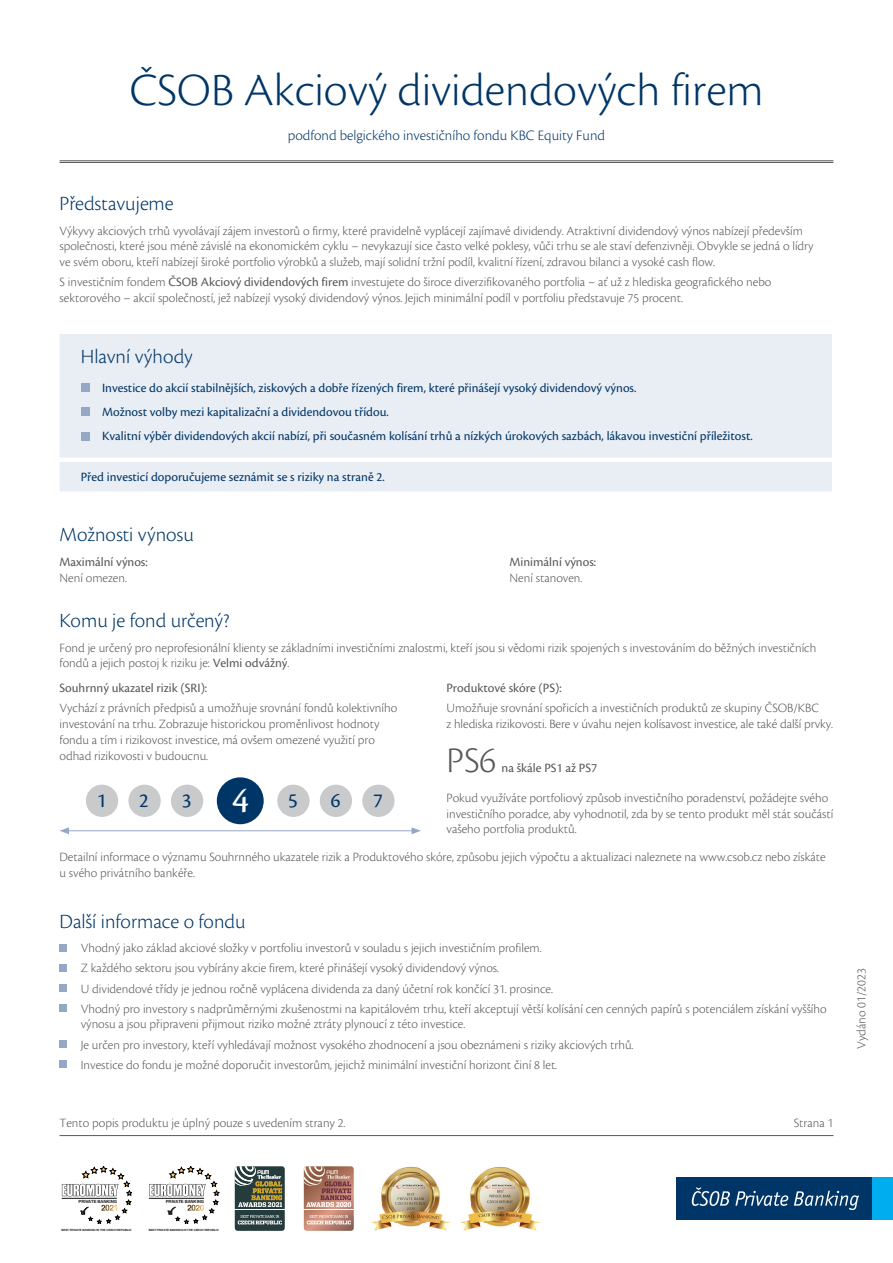
<style>
.page{position:relative;width:893px;height:1263px;background:#fff}
.page>*{position:absolute;margin:0;border:0;box-sizing:border-box;transform-origin:0 0}
.t1{font:300 48px "Cronos Pro";color:#003667}
.normal_text{font:300 37.5px "Cronos Pro";color:#57585a}
.Nadpis{font:300 21px "Cronos Pro";color:#003667}
.podnadpis_2{font:300 21px "Cronos Pro";color:#003667}
.t2{font:21px "Cronos Pro";color:#003667}
.t3{font:300 15px "Cronos Pro";color:#003667}
.normal_text-2{font:300 13.2px/15.9px "Cronos Pro";color:#57585a}
.normal_text_odrazky{font:300 13.2px/15.9px "Cronos Pro";color:#57585a}
.text_v_boxech_bold_o{font:13.2px "Cronos Pro";color:#003667}
.podnadpis_2-2{font:300 13.2px/15.9px "Cronos Pro";color:#57585a}
.podnadpis_2-3{font:13.2px "Cronos Pro";color:#57585a}
.normal_text-3{font:13.2px "Cronos Pro";color:#57585a}
.t4{font:700 4.35px "Helvetica Neue LT Pro";letter-spacing:-.02em;color:#231f20}
.t5{font:700 2.85px "Helvetica Neue LT Pro";letter-spacing:-.02em;color:#231f20}
.s1{font-weight:400}
.s2{font-size:37.5px;color:#fff}
</style>
<div class="page">
<hr style="left:60px;top:1135px;width:773px;height:1px;background:#57585a">
<div style="left:677px;top:1177px;width:195px;height:43px;background:#003667"></div>
<svg style="left:692px;top:1187px;width:96px;height:19px"></svg>
<svg style="left:794px;top:1190px;width:65px;height:20px"></svg>
<div style="left:872px;top:1177px;width:21px;height:43px;background:#00aeef"></div>
<img style="left:372px;top:1166px;width:168px;height:65px">
<svg style="left:493px;top:1185px;width:20px;height:8px"></svg>
<img style="left:491px;top:1195px;width:20px;height:3px">
<img style="left:487px;top:1201px;width:26px;height:2px">
<svg style="left:497px;top:1207px;width:6px;height:2px"></svg>
<img style="left:487px;top:1213px;width:29px;height:4px">
<img style="left:397px;top:1214px;width:23px;height:4px">
<svg style="left:403px;top:1185px;width:21px;height:11px"></svg>
<img style="left:400px;top:1197px;width:24px;height:3px">
<img style="left:395px;top:1202px;width:31px;height:3px">
<svg style="left:407px;top:1207px;width:8px;height:3px"></svg>
<svg style="left:303px;top:1166px;width:51px;height:65px;background:#ba8a7c"></svg>
<div style="left:235px;top:1166px;width:50px;height:65px;background:#263b3b;border-radius:3px"></div>
<hr style="left:235px;top:1209px;width:50px;height:1px;background:#fff">
<svg style="left:238px;top:1215px;width:44px;height:9px"></svg>
<svg style="left:234px;top:1166px;width:48px;height:41px"></svg>
<svg style="left:62px;top:1166px;width:70px;height:57px"></svg>
<svg style="left:149px;top:1166px;width:70px;height:57px"></svg>
<hr style="left:60px;top:161px;width:773px;height:1px;background:#57585a">
<hr style="left:60px;top:162px;width:773px;height:1px;background:#57585a">
<div style="left:60px;top:334px;width:772px;height:157px;background:#e9edf4"></div>
<div style="left:81px;top:383px;width:8px;height:9px;background:#94a7c5"></div>
<div style="left:81px;top:408px;width:8px;height:8px;background:#94a7c5"></div>
<div style="left:81px;top:432px;width:8px;height:9px;background:#94a7c5"></div>
<div style="left:86px;top:785px;width:32px;height:32px;background:#c9cacc;border-radius:50%"></div>
<div style="left:128px;top:785px;width:33px;height:32px;background:#c9cacc;border-radius:50%"></div>
<div style="left:171px;top:785px;width:32px;height:32px;background:#c9cacc;border-radius:50%"></div>
<div style="left:217px;top:777px;width:47px;height:47px;background:#003667;border-radius:50%"></div>
<div style="left:277px;top:785px;width:33px;height:32px;background:#c9cacc;border-radius:50%"></div>
<div style="left:320px;top:785px;width:32px;height:32px;background:#c9cacc;border-radius:50%"></div>
<div style="left:362px;top:785px;width:33px;height:32px;background:#c9cacc;border-radius:50%"></div>
<hr style="left:67px;top:830px;width:347px;height:1px;background:#94a7c5">
<svg style="left:60px;top:827px;width:9px;height:7px"></svg>
<svg style="left:411px;top:827px;width:10px;height:7px"></svg>
<div style="left:60px;top:944px;width:7px;height:8px;background:#94a7c5"></div>
<div style="left:60px;top:964px;width:7px;height:8px;background:#94a7c5"></div>
<div style="left:60px;top:984px;width:7px;height:8px;background:#94a7c5"></div>
<div style="left:60px;top:1004px;width:7px;height:8px;background:#94a7c5"></div>
<div style="left:60px;top:1040px;width:7px;height:8px;background:#94a7c5"></div>
<div style="left:60px;top:1060px;width:7px;height:8px;background:#94a7c5"></div>
<p class="t1" style="left:129px;top:63px;width:636px">ČSOB Akciový dividendových firem</p>
<p class="t3" style="left:288px;top:127px;width:319px">podfond belgického investičního fondu KBC Equity Fund</p>
<p class="Nadpis" style="left:60px;top:192px;width:116px">Představujeme</p>
<p class="normal_text-2" style="left:60px;top:222px;width:755px">Výkyvy akciových trhů vyvolávají zájem investorů o firmy, které pravidelně vyplácejí zajímavé dividendy. Atraktivní dividendový výnos nabízejí především společnosti, které jsou méně závislé na ekonomickém cyklu – nevykazují sice často velké poklesy, vůči trhu se ale staví defenzivněji. Obvykle se jedná o lídry ve svém oboru, kteří nabízejí široké portfolio výrobků a služeb, mají solidní tržní podíl, kvalitní řízení, zdravou bilanci a vysoké cash flow.</p>
<p class="normal_text-2" style="left:60px;top:274px;width:713px">S investičním fondem <span class="s1">ČSOB Akciový dividendových firem</span> investujete do široce diverzifikovaného portfolia – ať už z hlediska geografického nebo sektorového – akcií společností, jež nabízejí vysoký dividendový výnos. Jejich minimální podíl v portfoliu představuje 75 procent.</p>
<p class="Nadpis" style="left:81px;top:345px;width:113px">Hlavní výhody</p>
<p class="text_v_boxech_bold_o" style="left:102px;top:380px;width:536px">Investice do akcií stabilnějších, ziskových a dobře řízených firem, které přinášejí vysoký dividendový výnos.</p>
<p class="text_v_boxech_bold_o" style="left:102px;top:404px;width:288px">Možnost volby mezi kapitalizační a dividendovou třídou.</p>
<p class="text_v_boxech_bold_o" style="left:102px;top:429px;width:652px">Kvalitní výběr dividendových akcií nabízí, při současném kolísání trhů a nízkých úrokových sazbách, lákavou investiční příležitost.</p>
<p class="text_v_boxech_bold_o" style="left:81px;top:469px;width:306px">Před investicí doporučujeme seznámit se s riziky na straně 2.</p>
<p class="podnadpis_2" style="left:60px;top:522px;width:136px">Možnosti výnosu</p>
<p class="podnadpis_2-3" style="left:60px;top:554px;width:90px">Maximální výnos:</p>
<p class="normal_text-2" style="left:60px;top:570px;width:69px">Není omezen.</p>
<p class="podnadpis_2-3" style="left:509px;top:554px;width:88px">Minimální výnos:</p>
<p class="podnadpis_2-2" style="left:509px;top:570px;width:74px">Není stanoven.</p>
<p class="Nadpis" style="left:60px;top:609px;width:171px">Komu je fond určený?</p>
<p class="podnadpis_2-2" style="left:60px;top:639px;width:758px">Fond je určený pro neprofesionální klienty se základními investičními znalostmi, kteří jsou si vědomi rizik spojených s investováním do běžných investičních fondů a jejich postoj k riziku je: <span class="s1">Velmi odvážný</span>.</p>
<p class="podnadpis_2-3" style="left:60px;top:680px;width:149px">Souhrnný ukazatel rizik (SRI):</p>
<p class="normal_text-2" style="left:60px;top:700px;width:339px">Vychází z právních předpisů a umožňuje srovnání fondů kolektivního investování na trhu. Zobrazuje historickou proměnlivost hodnoty fondu a tím i rizikovost investice, má ovšem omezené využití pro odhad rizikovosti v budoucnu.</p>
<p class="t2" style="left:97px;top:789px;width:11px">1</p>
<p class="t2" style="left:139px;top:789px;width:11px">2</p>
<p class="t2" style="left:182px;top:789px;width:118px">3<span class="s2">4</span>5</p>
<p class="t2" style="left:331px;top:789px;width:11px">6</p>
<p class="t2" style="left:373px;top:789px;width:11px">7</p>
<p class="normal_text-3" style="left:446px;top:680px;width:117px">Produktové skóre (PS):</p>
<p class="normal_text-2" style="left:446px;top:700px;width:388px">Umožňuje srovnání spořicích a investičních produktů ze skupiny ČSOB/KBC<br>z hlediska rizikovosti. Bere v úvahu nejen kolísavost investice, ale také další prvky.</p>
<p class="normal_text" style="left:446px;top:738px;width:51px">PS6</p>
<p class="normal_text-3" style="left:502px;top:760px;width:97px">na škále PS1 až PS7</p>
<p class="normal_text-2" style="left:446px;top:790px;width:388px">Pokud využíváte portfoliový způsob investičního poradenství, požádejte svého investičního poradce, aby vyhodnotil, zda by se tento produkt měl stát součástí vašeho portfolia produktů.</p>
<p class="normal_text-2" style="left:60px;top:849px;width:768px">Detailní informace o významu Souhrnného ukazatele rizik a Produktového skóre, způsobu jejich výpočtu a aktualizaci naleznete na www.csob.cz nebo získáte u svého privátního bankéře.</p>
<p class="Nadpis" style="left:60px;top:909px;width:188px">Další informace o fondu</p>
<p class="normal_text_odrazky" style="left:81px;top:940px;width:462px">Vhodný jako základ akciové složky v portfoliu investorů v souladu s jejich investičním profilem.</p>
<p class="normal_text_odrazky" style="left:81px;top:960px;width:420px">Z každého sektoru jsou vybírány akcie firem, které přinášejí vysoký dividendový výnos.</p>
<p class="normal_text_odrazky" style="left:81px;top:980px;width:474px">U dividendové třídy je jednou ročně vyplácena dividenda za daný účetní rok končící 31. prosince.</p>
<p class="normal_text_odrazky" style="left:81px;top:1000px;width:747px">Vhodný pro investory s nadprůměrnými zkušenostmi na kapitálovém trhu, kteří akceptují větší kolísání cen cenných papírů s potenciálem získání vyššího výnosu a jsou připraveni přijmout riziko možné ztráty plynoucí z této investice.</p>
<p class="normal_text_odrazky" style="left:81px;top:1036px;width:554px">Je určen pro investory, kteří vyhledávají možnost vysokého zhodnocení a jsou obeznámeni s riziky akciových trhů.</p>
<p class="normal_text_odrazky" style="left:81px;top:1056px;width:478px">Investice do fondu je možné doporučit investorům, jejichž minimální investiční horizont činí 8 let.</p>
<p class="normal_text-2" style="left:60px;top:1115px;width:287px">Tento popis produktu je úplný pouze s uvedením strany 2.</p>
<p class="normal_text-2" style="left:794px;top:1115px;width:41px">Strana 1</p>
<p class="normal_text-2" style="left:853px;top:1049px;width:82px;rotate:-90deg">Vydáno 01/2023</p>
<p class="t4" style="left:79px;top:1199px;width:40px">PRIVATE BANKING</p>
<p class="t5" style="left:62px;top:1228px;width:72px">BEST PRIVATE BANKING IN THE CZECH REPUBLIC</p>
<p class="t4" style="left:166px;top:1199px;width:40px">PRIVATE BANKING</p>
<p class="t5" style="left:149px;top:1228px;width:72px">BEST PRIVATE BANKING IN THE CZECH REPUBLIC</p>
</div>
